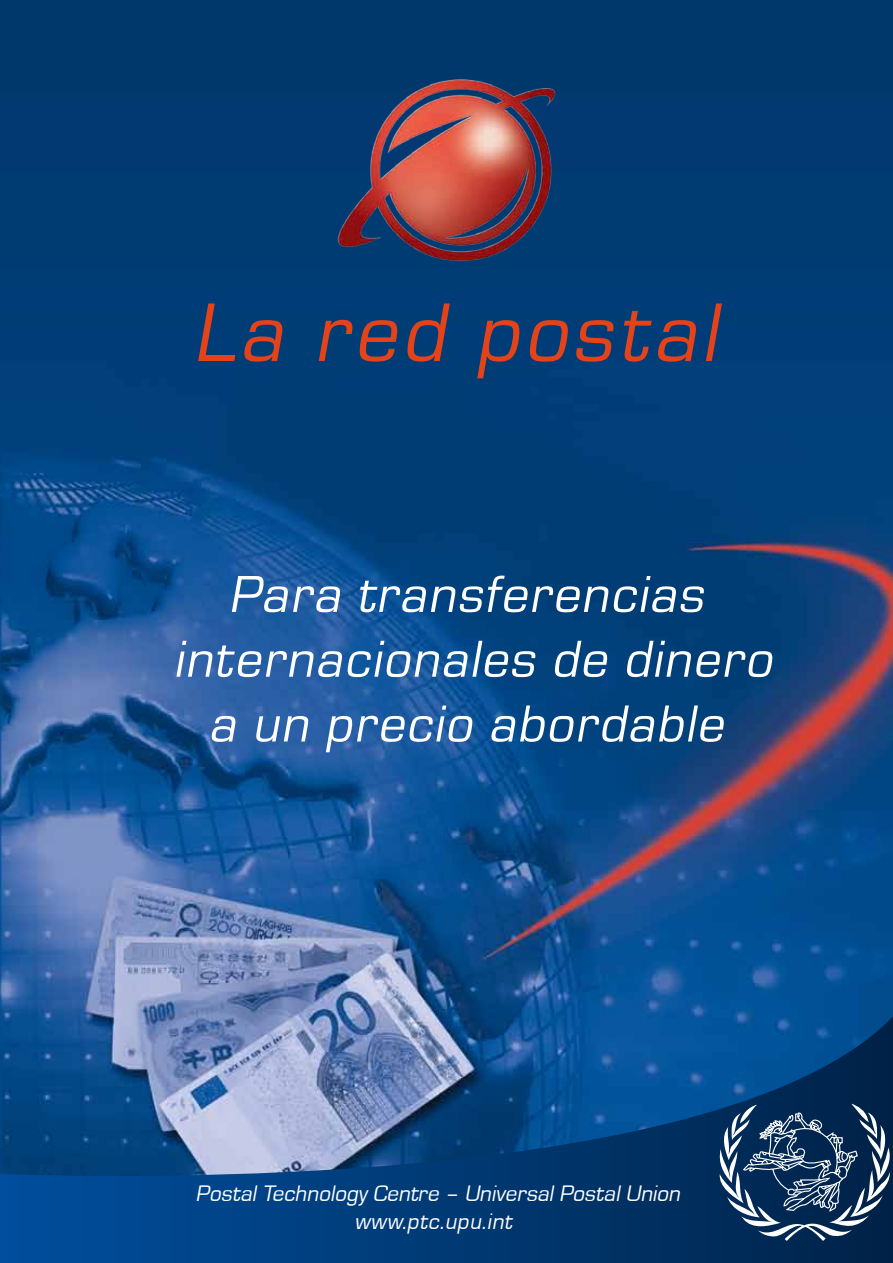
<style>
.page{position:relative;width:893px;height:1263px;background:#fff}
.page>*{position:absolute;margin:0;border:0;box-sizing:border-box;transform-origin:0 0}
.t1{font:italic 86.4px "Eurostile T";color:#e4431a}
.t2{font:italic 54px/64.8px "Eurostile T";color:#fff;text-align:center}
.t3{font:italic 23.1px/27.8px "Eurostile T";color:#fff;text-align:center}
</style>
<div class="page">
<img style="left:0;top:0;width:893px;height:1016px">
<img style="left:337px;top:79px;width:222px;height:189px">
<svg style="left:0;top:1016px;width:893px;height:247px;background:#20558e"></svg>
<svg style="left:717px;top:1104px;width:175px;height:137px;background:#335274"></svg>
<h1 class="t1" style="left:193px;top:286px;width:543px">La red postal</h1>
<p class="t2" style="left:173px;top:563px;width:611px">Para transferencias internacionales de dinero a un precio abordable</p>
<p class="t3" style="left:196px;top:1180px;width:491px">PostalTechnology Centre – UniversalPostalUnion www.ptc.upu.int</p>
</div>
